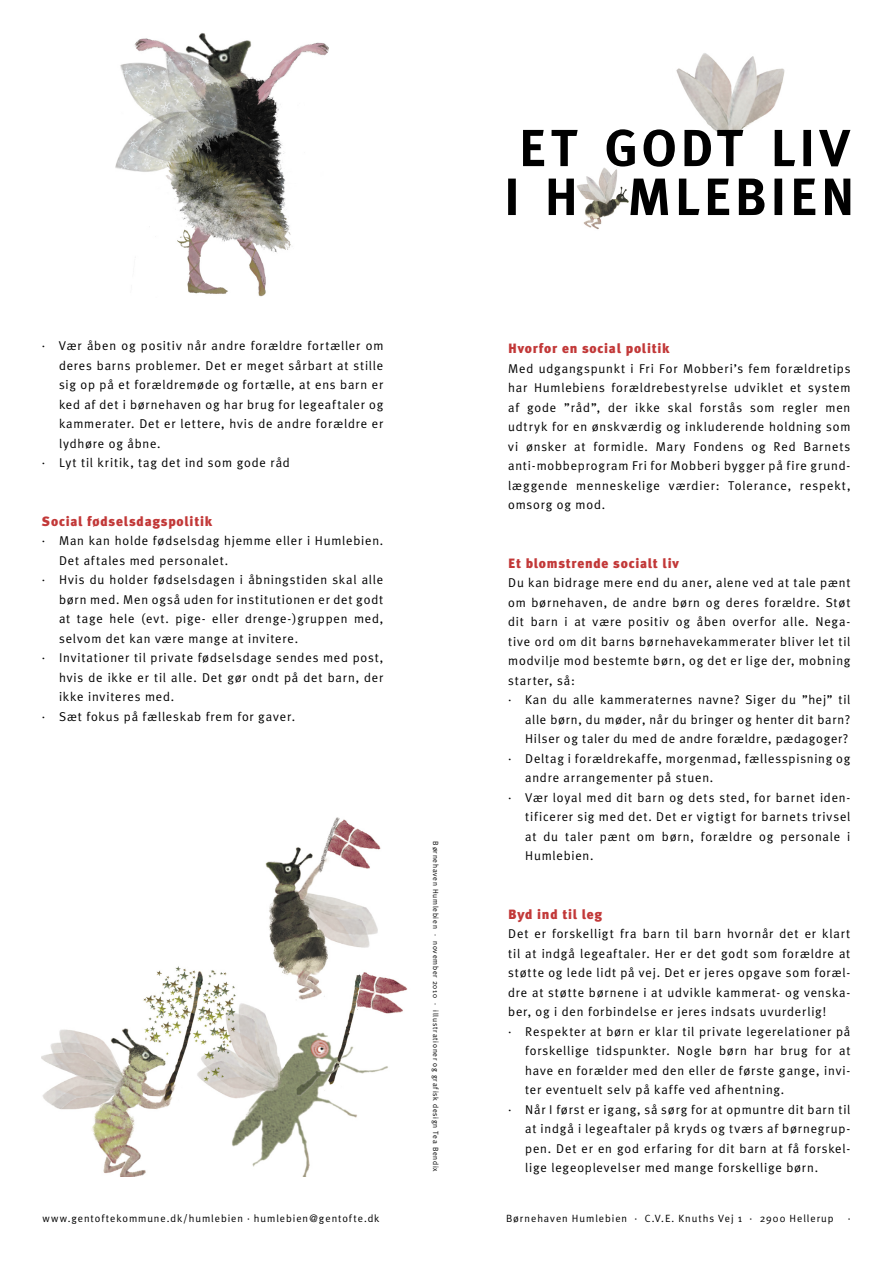
<style>
.page{position:relative;width:893px;height:1263px;background:#fff}
.page>*{position:absolute;margin:0;border:0;box-sizing:border-box;transform-origin:0 0}
.t1{font:900 13.5px "Meta Plus";letter-spacing:.055em;color:#c23838}
.t2{font:12.75px/19.5px "Meta Plus Normal";letter-spacing:.06em;color:#000;text-align:justify}
.t3{font:10.5px "Meta Plus Normal";letter-spacing:.09em;color:#000}
.t4{font:7.5px "Meta Plus Normal";letter-spacing:.095em;color:#000}
</style>
<div class="page">
<img style="left:676px;top:53px;width:109px;height:76px">
<svg style="left:508px;top:179px;width:342px;height:36px"></svg>
<img style="left:576px;top:168px;width:53px;height:62px">
<svg style="left:523px;top:129px;width:327px;height:38px"></svg>
<img style="left:116px;top:33px;width:213px;height:264px">
<img style="left:41px;top:966px;width:367px;height:210px">
<svg style="left:383px;top:966px;width:20px;height:40px"></svg>
<img style="left:255px;top:817px;width:128px;height:189px">
<p class="t2" style="left:42px;top:336px;width:343px">· Vær åben og positiv når andre forældre fortæller om</p>
<p class="t2" style="left:59px;top:355px;width:326px">deres barns problemer. Det er meget sårbart at stille</p>
<p class="t2" style="left:59px;top:375px;width:326px">sig op på et forældremøde og fortælle, at ens barn er</p>
<p class="t2" style="left:59px;top:394px;width:326px">ked af det i børnehaven og har brug for legeaftaler og</p>
<p class="t2" style="left:59px;top:414px;width:326px">kammerater. Det er lettere, hvis de andre forældre er</p>
<p class="t2" style="left:59px;top:433px;width:103px">lydhøre og åbne.</p>
<p class="t2" style="left:42px;top:453px;width:249px">· Lyt til kritik, tag det ind som gode råd</p>
<p class="t1" style="left:42px;top:513px;width:172px">Social fødselsdagspolitik</p>
<p class="t2" style="left:42px;top:531px;width:343px">· Man kan holde fødselsdag hjemme eller i Humlebien.</p>
<p class="t2" style="left:59px;top:550px;width:171px">Det aftales med personalet.</p>
<p class="t2" style="left:42px;top:570px;width:343px">· Hvis du holder fødselsdagen i åbningstiden skal alle</p>
<p class="t2" style="left:59px;top:589px;width:326px">børn med. Men også uden for institutionen er det godt</p>
<p class="t2" style="left:59px;top:609px;width:326px">at tage hele (evt. pige- eller drenge-)gruppen med,</p>
<p class="t2" style="left:59px;top:628px;width:241px">selvom det kan være mange at invitere.</p>
<p class="t2" style="left:42px;top:648px;width:343px">· Invitationer til private fødselsdage sendes med post,</p>
<p class="t2" style="left:59px;top:667px;width:326px">hvis de ikke er til alle. Det gør ondt på det barn, der</p>
<p class="t2" style="left:59px;top:687px;width:117px">ikke inviteres med.</p>
<p class="t2" style="left:42px;top:706px;width:255px">· Sæt fokus på fælleskab frem for gaver.</p>
<p class="t4" style="left:440px;top:841px;width:332px;rotate:90deg">Børnehaven Humlebien · november 2010 · illustrationer og grafisk design Tea Bendix</p>
<p class="t1" style="left:508px;top:341px;width:163px">Hvorfor en social politik</p>
<p class="t2" style="left:508px;top:358px;width:344px">Med udgangspunkt i Fri For Mobberi’s fem forældretips har Humlebiens forældrebestyrelse udviklet et system af gode ”råd”, der ikke skal forstås som regler men udtryk for en ønskværdig og inkluderende holdning som vi ønsker at formidle. Mary Fondens og Red Barnets anti-mobbeprogram Fri for Mobberi bygger på fire grund&shy;læggende menneskelige værdier: Tolerance, respekt, omsorg og mod.</p>
<p class="t1" style="left:508px;top:555px;width:172px">Et blomstrende socialt liv</p>
<p class="t2" style="left:508px;top:573px;width:344px">Du kan bidrage mere end du aner, alene ved at tale pænt</p>
<p class="t2" style="left:508px;top:592px;width:344px">om børnehaven, de andre børn og deres forældre. Støt</p>
<p class="t2" style="left:508px;top:612px;width:344px">dit barn i at være positiv og åben overfor alle. Nega-</p>
<p class="t2" style="left:508px;top:631px;width:344px">tive ord om dit barns børnehavekammerater bliver let til</p>
<p class="t2" style="left:508px;top:651px;width:344px">modvilje mod bestemte børn, og det er lige der, mobning</p>
<p class="t2" style="left:508px;top:670px;width:68px">starter, så:</p>
<p class="t2" style="left:508px;top:690px;width:344px">· Kan du alle kammeraternes navne? Siger du ”hej” til</p>
<p class="t2" style="left:525px;top:709px;width:327px">alle børn, du møder, når du bringer og henter dit barn?</p>
<p class="t2" style="left:525px;top:729px;width:324px">Hilser og taler du med de andre forældre, pædagoger?</p>
<p class="t2" style="left:508px;top:748px;width:344px">· Deltag i forældrekaffe, morgenmad, fællesspisning og</p>
<p class="t2" style="left:525px;top:768px;width:190px">andre arrangementer på stuen.</p>
<p class="t2" style="left:508px;top:787px;width:344px">· Vær loyal med dit barn og dets sted, for barnet iden-</p>
<p class="t2" style="left:525px;top:807px;width:327px">tificerer sig med det. Det er vigtigt for barnets trivsel</p>
<p class="t2" style="left:525px;top:826px;width:327px">at du taler pænt om børn, forældre og personale i</p>
<p class="t2" style="left:525px;top:846px;width:70px">Humlebien.</p>
<p class="t1" style="left:508px;top:906px;width:96px">Byd ind til leg</p>
<p class="t2" style="left:508px;top:924px;width:344px">Det er forskelligt fra barn til barn hvornår det er klart</p>
<p class="t2" style="left:508px;top:943px;width:344px">til at indgå legeaftaler. Her er det godt som forældre at</p>
<p class="t2" style="left:508px;top:963px;width:344px">støtte og lede lidt på vej. Det er jeres opgave som foræl-</p>
<p class="t2" style="left:508px;top:982px;width:344px">dre at støtte børnene i at udvikle kammerat- og venska-</p>
<p class="t2" style="left:508px;top:1002px;width:320px">ber, og i den forbindelse er jeres indsats uvurderlig!</p>
<p class="t2" style="left:508px;top:1021px;width:344px">· Respekter at børn er klar til private legerelationer på</p>
<p class="t2" style="left:525px;top:1041px;width:327px">forskellige tidspunkter. Nogle børn har brug for at</p>
<p class="t2" style="left:525px;top:1060px;width:327px">have en forælder med den eller de første gange, invi-</p>
<p class="t2" style="left:525px;top:1080px;width:261px">ter eventuelt selv på kaffe ved afhentning.</p>
<p class="t2" style="left:508px;top:1099px;width:344px">· Når I først er igang, så sørg for at opmuntre dit barn til</p>
<p class="t2" style="left:525px;top:1119px;width:327px">at indgå i legeaftaler på kryds og tværs af børnegrup-</p>
<p class="t2" style="left:525px;top:1138px;width:327px">pen. Det er en god erfaring for dit barn at få forskel-</p>
<p class="t2" style="left:525px;top:1158px;width:295px">lige legeoplevelser med mange forskellige børn.</p>
<p class="t3" style="left:43px;top:1213px;width:338px">www.gentoftekommune.dk/humlebien · humlebien@gentofte.dk</p>
<p class="t3" style="left:506px;top:1213px;width:329px">Børnehaven Humlebien · C.V.E. Knuths Vej 1 · 2900 Hellerup</p>
<p class="t3" style="left:848px;top:1213px;width:4px">·</p>
</div>
